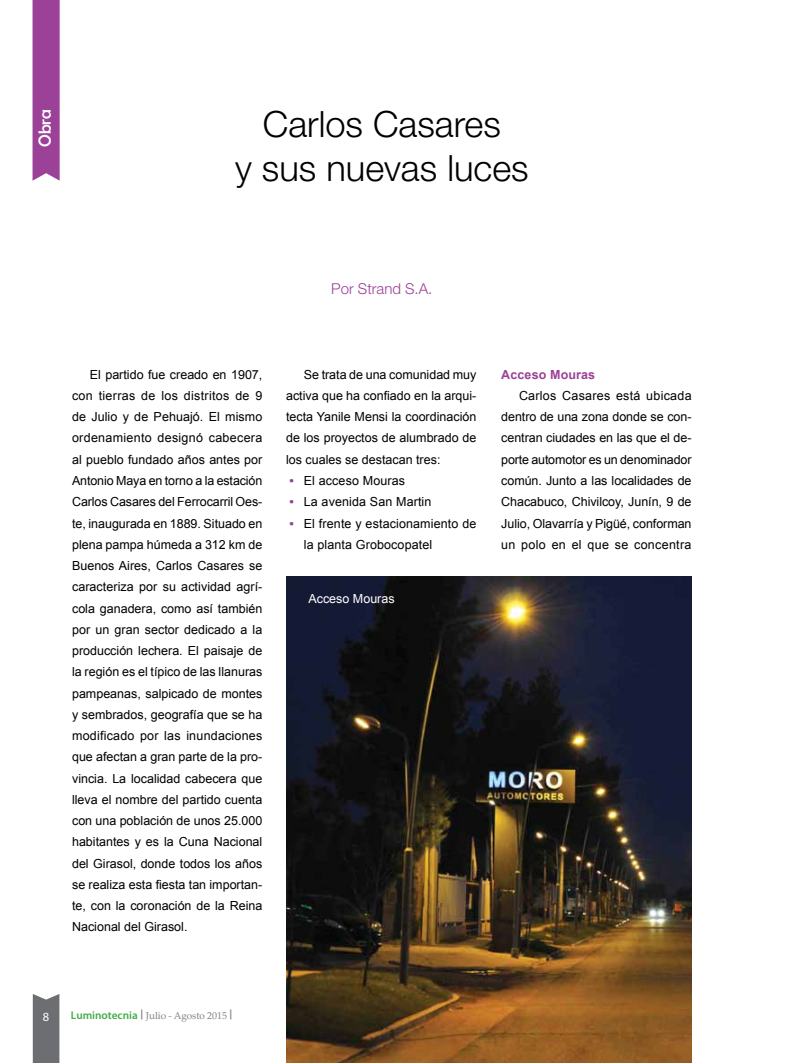
<style>
.page{position:relative;width:798px;height:1063px;background:#fff}
.page>*{position:absolute;margin:0;border:0;box-sizing:border-box;transform-origin:0 0}
.t1{font:300 36.25px/43.8px "Helvetica Neue LT Std";color:#000;text-align:center}
.t2{font:17.5px "Berlin Sans FB";color:#fff}
.t3{font:300 15px "Helvetica Neue LT Std";color:#9b4198}
.t4{font:12.5px/21.2px "Arial";color:#000;text-align:justify}
.t5{font:700 12.5px "Arial";letter-spacing:.01em;color:#9b4198}
.t6{font:12.5px "Arial";color:#fff}
.t7{font:12.5px "Myriad Pro";color:#fff}
.t8{font:10px "Palatino Linotype";letter-spacing:-.01em;color:#808285}
.s1{font-weight:700;color:#9b4198}
.s2{font-family:"Myriad Pro";font-weight:600;font-size:11.25px;color:#41ad49}
.s3{font-family:"Myriad Pro";font-weight:700}
</style>
<div class="page">
<div style="left:33px;top:994px;width:26px;height:69px;background:#6d6e71"></div>
<img style="left:286px;top:577px;width:405px;height:486px">
<div style="left:33px;top:0;width:27px;height:181px;background:#9b4198"></div>
<h2 class="t2" style="left:35px;top:147px;width:40px;rotate:-90deg">Obra</h2>
<h1 class="t1" style="left:235px;top:101px;width:295px">Carlos Casares<br>y sus nuevas luces</h1>
<p class="t3" style="left:331px;top:279px;width:103px">Por Strand S.A.</p>
<p class="t4" style="left:72px;top:364px;width:192px;text-indent:18px">El partido fue creado en 1907, con tierras de los distritos de 9 de Julio y de Pehuajó. El mismo ordenamiento designó cabecera al pueblo fundado años antes por Antonio Maya en torno a la estación Carlos Casares del Ferrocarril Oes&shy;te, inaugurada en 1889. Situado en plena pampa húmeda a 312 km de Buenos Aires, Carlos Casares se caracteriza por su actividad agrí&shy;cola ganadera, como así también por un gran sector dedicado a la producción lechera. El paisaje de la región es el típico de las llanuras pampeanas, salpicado de montes y sembrados, geografía que se ha modificado por las inundaciones que afectan a gran parte de la pro&shy;vincia. La localidad cabecera que lleva el nombre del partido cuenta con una población de unos 25.000 habitantes y es la Cuna Nacional del Girasol, donde todos los años se realiza esta fiesta tan importan&shy;te, con la coronación de la Reina Nacional del Girasol.</p>
<p class="t4" style="left:286px;top:364px;width:192px;text-indent:18px">Se trata de una comunidad muy activa que ha confiado en la arqui&shy;tecta Yanile Mensi la coordinación de los proyectos de alumbrado de los cuales se destacan tres:</p>
<p class="t4" style="left:289px;top:470px;width:117px"><span class="s1">•</span> El acceso Mouras</p>
<p class="t4" style="left:289px;top:491px;width:143px"><span class="s1">•</span> La avenida San Martin</p>
<p class="t4" style="left:304px;top:513px;width:174px;text-indent:-14px"><span class="s1">•</span> El frente y estacionamiento de la planta Grobocopatel</p>
<p class="t6" style="left:308px;top:590px;width:88px">Acceso Mouras</p>
<p class="t5" style="left:501px;top:366px;width:95px">Acceso Mouras</p>
<p class="t4" style="left:501px;top:385px;width:192px;text-indent:18px">Carlos Casares está ubicada dentro de una zona donde se con&shy;centran ciudades en las que el de&shy;porte automotor es un denominador común. Junto a las localidades de Chacabuco, Chivilcoy, Junín, 9 de Julio, Olavarría y Pigüé, conforman un polo en el que se concentra</p>
<p class="t7" style="left:43px;top:1009px;width:8px">8</p>
<p class="t8" style="left:71px;top:1008px;width:163px"><span class="s2">Luminotecnia</span> <span class="s3">|</span> Julio - Agosto 2015 <span class="s3">|</span></p>
</div>
